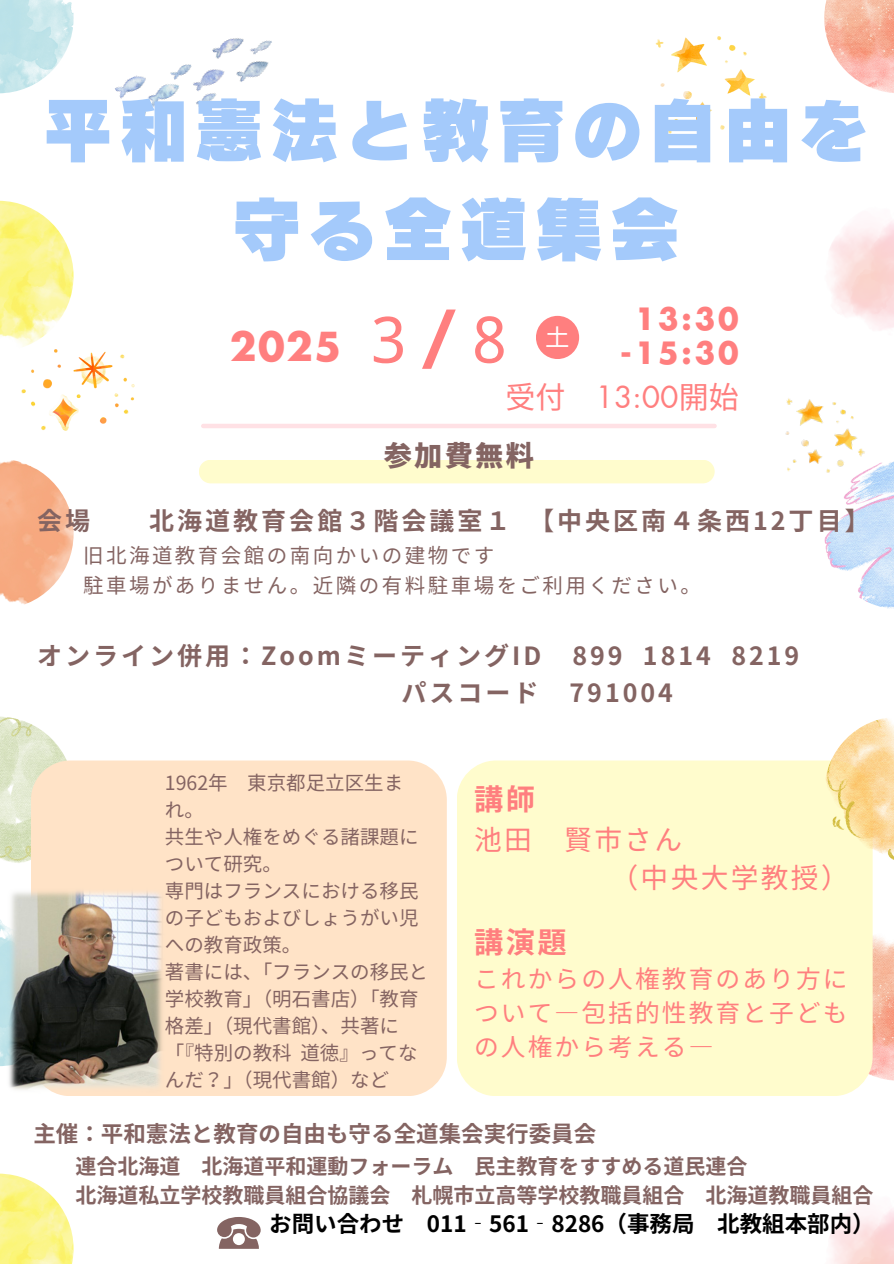
<style>
.page{position:relative;width:894px;height:1264px;background:#fff}
.page>*{position:absolute;margin:0;border:0;box-sizing:border-box;transform-origin:0 0}
.t1{font:71.1px/99px "Canva Rodin Cattleya Pro UB";letter-spacing:.065em;color:#a4cafb;text-align:center}
.t2{font:64.2px "Wen Quan Yi Micro Hei";color:#ff7f7f}
.t3{font:700 39px "Futura LT Pro";color:#ff7f7f}
.t4{font:700 30px/34.8px "Futura LT Pro";letter-spacing:.095em;color:#ff7f7f;text-align:center}
.t5{font:30px "Futura LT Pro";color:#ff7f7f}
.t6{font:700 29.25px "Noto Sans JP";color:#ff7f7f}
.t7{font:900 28.2px "Noto Sans JP";letter-spacing:.085em;color:#846462}
.t8{font:27.75px/38.2px "Noto Sans JP";letter-spacing:.085em;color:#ff7f7f}
.t9{font:700 25.05px/37.2px "Noto Sans JP";letter-spacing:.12em;color:#846462}
.t10{font:24.75px/33.8px "Noto Sans JP";letter-spacing:.085em;color:#ff7f7f;text-align:justify}
.t11{font:24.45px "Wen Quan Yi Micro Hei";color:#fff}
.t12{font:700 22.5px "Noto Sans JP";color:#000}
.t13{font:700 22.5px "Noto Sans JP";color:#846462}
.t14{font:700 21px "Noto Sans JP";color:#846462}
.t15{font:20.55px/30.3px "Noto Sans JP";letter-spacing:.12em;color:#846462}
.t16{font:19.5px/27px "Noto Sans JP";color:#846462}
.s1{font-family:"Futura LT Pro";font-weight:700}
.s2{font-family:"Noto Sans CJ Ksc"}
</style>
<div class="page">
<img style="left:824px;top:0;width:69px;height:93px">
<img style="left:865px;top:930px;width:28px;height:150px">
<img style="left:824px;top:462px;width:69px;height:147px">
<img style="left:0;top:1173px;width:74px;height:90px">
<img style="left:0;top:919px;width:7px;height:147px">
<img style="left:0;top:201px;width:74px;height:146px">
<img style="left:0;top:0;width:74px;height:93px">
<img style="left:0;top:460px;width:74px;height:145px">
<img style="left:0;top:716px;width:67px;height:147px">
<div style="left:456px;top:760px;width:416px;height:336px;background:#fffccd;border-radius:39px"></div>
<div style="left:199px;top:460px;width:515px;height:23px;background:#fffccd"></div>
<img style="left:824px;top:718px;width:69px;height:149px">
<img style="left:115px;top:38px;width:157px;height:87px">
<img style="left:655px;top:37px;width:110px;height:96px">
<img style="left:22px;top:349px;width:112px;height:81px">
<div style="left:536px;top:316px;width:43px;height:43px;background:#ff7f7f;border-radius:50%"></div>
<svg style="left:217px;top:1217px;width:43px;height:31px"></svg>
<div style="left:31px;top:760px;width:415px;height:336px;background:#ffe3c7;border-radius:39px"></div>
<img style="left:785px;top:398px;width:85px;height:82px">
<hr style="left:203px;top:424px;width:511px;height:4px;background:#ffe1e5">
<img style="left:7px;top:891px;width:156px;height:202px">
<h5 class="t1" style="left:42px;top:80px;width:828px">平和憲法と教育の自由を守る全道集会</h5>
<h4 class="t3" style="left:230px;top:329px;width:113px">2025</h4>
<p class="t2" style="left:356px;top:303px;width:167px">３<span class="s1">/</span>８</p>
<p class="t11" style="left:545px;top:323px;width:26px">土</p>
<p class="t4" style="left:620px;top:302px;width:120px">13:30 -15:30</p>
<p class="t5" style="left:505px;top:383px;width:232px"><span class="s2">受付</span> 13:00<span class="s2">開始</span></p>
<p class="t7" style="left:383px;top:433px;width:152px">参加費無料</p>
<p class="t9" style="left:37px;top:501px;width:55px">会場</p>
<p class="t9" style="left:149px;top:501px;width:721px">北海道教育会館３階会議室１ 【中央区南４条西12丁目】</p>
<p class="t15" style="left:83px;top:539px;width:619px">旧北海道教育会館の南向かいの建物です<br>駐車場がありません。近隣の有料駐車場をご利用ください。</p>
<p class="t9" style="left:401px;top:636px;width:399px;text-indent:-364px">オンライン併用：ZoomミーティングID 899 1814 8219パスコード 791004</p>
<h6 class="t16" style="left:165px;top:768px;width:240px">1962年 東京都足立区生まれ。</h6>
<p class="t16" style="left:165px;top:822px;width:255px">共生や人権をめぐる諸課題について研究。</p>
<p class="t16" style="left:165px;top:876px;width:255px;text-align:justify">専門はフランスにおける移民の子どもおよびしょうがい児への教育政策。</p>
<p class="t16" style="left:165px;top:957px;width:265px">著書には、「フランスの移民と学校教育」（明石書店）「教育格差」（現代書館）、共著に<br>「『特別の教科道徳』ってなんだ？」（現代書館）など</p>
<h4 class="t6" style="left:474px;top:776px;width:62px">講師</h4>
<h4 class="t8" style="left:474px;top:819px;width:54px">池田</h4>
<h4 class="t8" style="left:610px;top:819px;width:240px;text-indent:-46px">賢市さん<br>（中央大学教授）</h4>
<p class="t6" style="left:474px;top:919px;width:94px">講演題</p>
<p class="t10" style="left:474px;top:960px;width:375px">これからの人権教育のあり方について―包括的性教育と子どもの人権から考える―</p>
<h3 class="t13" style="left:33px;top:1115px;width:564px">主催：平和憲法と教育の自由も守る全道集会実行委員会</h3>
<p class="t14" style="left:75px;top:1149px;width:673px">連合北海道 北海道平和運動フォーラム 民主教育をすすめる道民連合</p>
<p class="t14" style="left:75px;top:1178px;width:799px">北海道私立学校教職員組合協議会 札幌市立高等学校教職員組合 北海道教職員組合</p>
<h6 class="t12" style="left:269px;top:1205px;width:607px">お問い合わせ 011‐561‐8286（事務局 北教組本部内）</h6>
</div>
